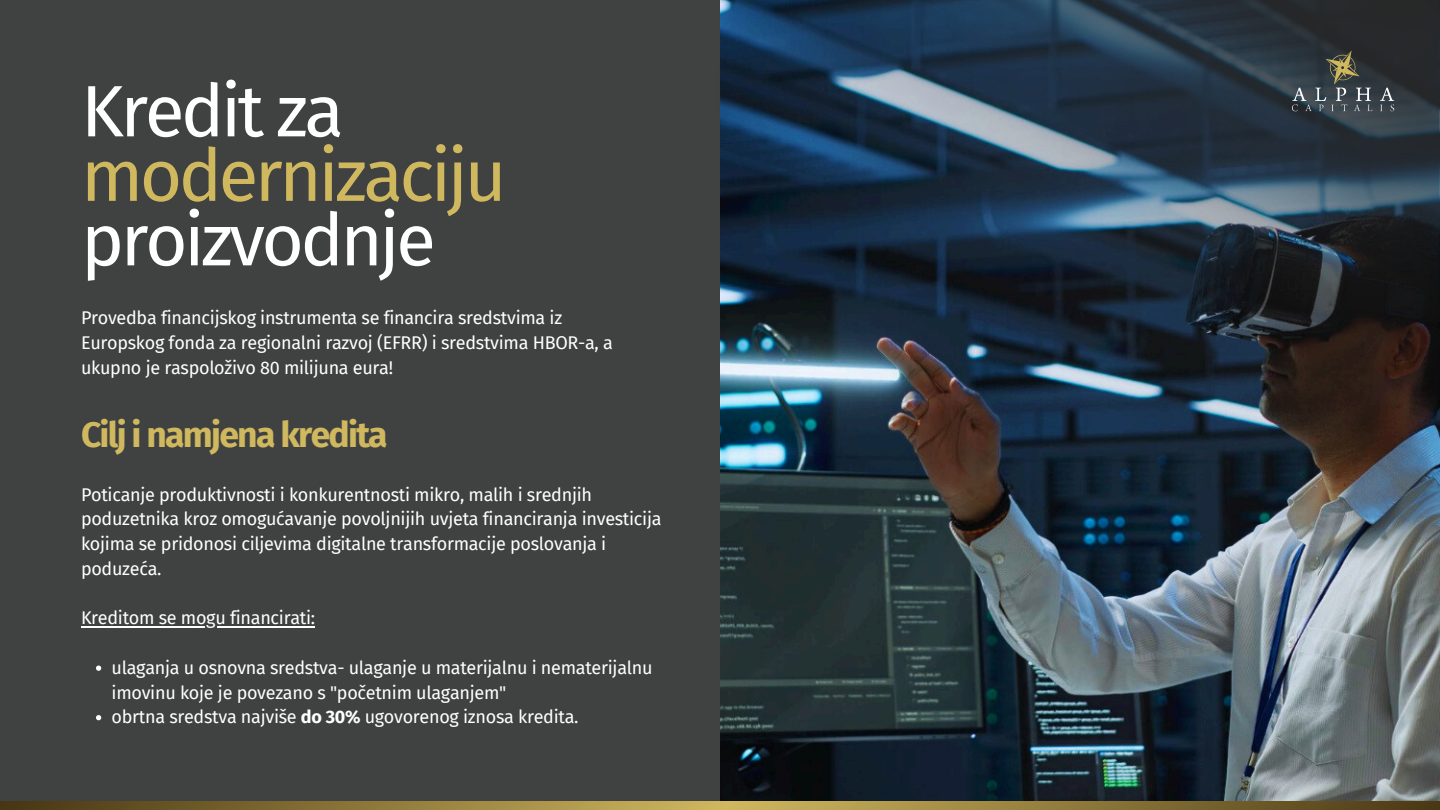
<style>
.page{position:relative;width:1440px;height:810px;background:#404242}
.page>*{position:absolute;margin:0;border:0;box-sizing:border-box;transform-origin:0 0}
.t1{font:72.7px/64.5px "Fira Sans";letter-spacing:-.05em;color:#fff}
.t2{font:700 35.5px "Fira Sans";letter-spacing:-.05em;color:#d0b85f}
.t3{font:18px/24.8px "Fira Sans";letter-spacing:-.015em;color:#fff}
.s1{color:#d0b85f}
.s2{font-weight:700}
</style>
<div class="page">
<img style="left:720px;top:617px;width:720px;height:184px">
<svg style="left:0;top:801px;width:1440px;height:9px;background:#8c7739"></svg>
<img style="left:720px;top:0;width:720px;height:617px">
<svg style="left:1380px;top:88px;width:14px;height:23px"></svg>
<svg style="left:1292px;top:51px;width:80px;height:60px"></svg>
<hr style="left:81px;top:626px;width:234px;height:1px;background:#fff">
<svg style="left:96px;top:666px;width:5px;height:5px"></svg>
<svg style="left:96px;top:715px;width:5px;height:5px"></svg>
<p class="t1" style="left:81px;top:80px;width:427px">Kredit za <span class="s1">modernizaciju </span>proizvodnje</p>
<p class="t3" style="left:81px;top:306px;width:533px">Provedba financijskog instrumenta se financira sredstvima iz<br>Europskog fonda za regionalni razvoj (EFRR) i sredstvima HBOR-a, a ukupno je raspoloživo 80 milijuna eura!</p>
<h2 class="t2" style="left:81px;top:414px;width:308px">Cilj i namjena kredita</h2>
<p class="t3" style="left:81px;top:482px;width:582px">Poticanje produktivnosti i konkurentnosti mikro, malih i srednjih poduzetnika kroz omogućavanje povoljnijih uvjeta financiranja investicija kojima se pridonosi ciljevima digitalne transformacije poslovanja i poduzeća.</p>
<p class="t3" style="left:81px;top:606px;width:236px">Kreditom se mogu financirati:</p>
<p class="t3" style="left:112px;top:655px;width:542px">ulaganja u osnovna sredstva- ulaganje u materijalnu i nematerijalnu imovinu koje je povezano s "početnim ulaganjem"</p>
<h1 class="t3" style="left:112px;top:705px;width:468px">obrtna sredstva najviše <span class="s2">do 30%</span> ugovorenog iznosa kredita.</h1>
</div>
